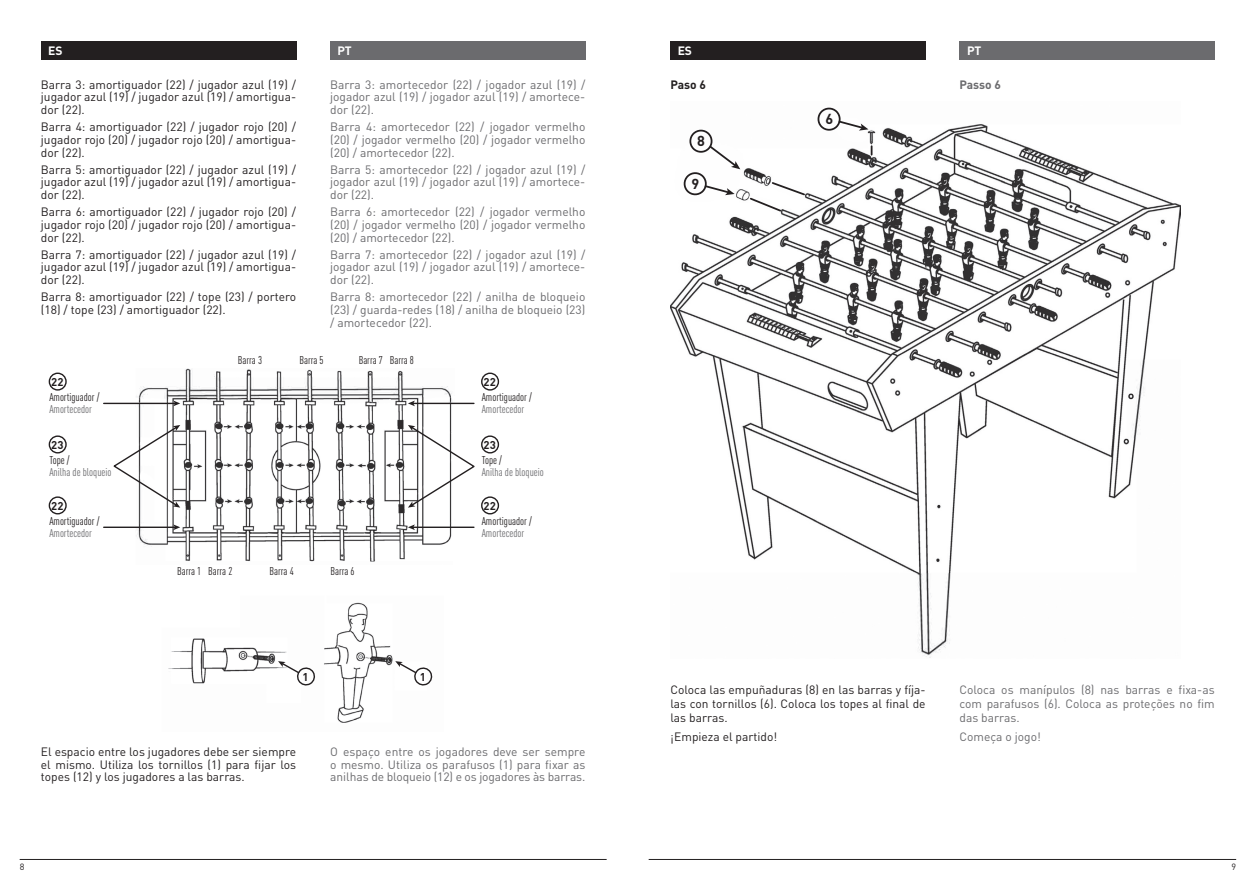
<style>
.page{position:relative;width:1256px;height:891px;background:#fff}
.page>*{position:absolute;margin:0;border:0;box-sizing:border-box;transform-origin:0 0}
.t1{font:700 14.4px "DINOT";color:#231f20}
.t2{font:12px/12.8px "DINOT";color:#6b6b6e;text-align:justify}
.t3{font:12px/12.8px "DINOT";color:#231f20;text-align:justify}
.t4{font:700 12px "DINOT";color:#fff}
.t5{font:700 12px "DINOT";color:#6b6b6e}
.t6{font:700 12px "DINOT";color:#231f20}
.t7{font:condensed 11.25px/12px "DINOT";color:#231f20}
.t8{font:condensed 11.25px/12px "DINOT";color:#6b6b6e}
.t9{font:700 11.25px "DINOT";color:#231f20}
.t10{font:9px "DINOT";color:#231f20}
.s1{color:#6b6b6e}
.s2{color:#231f20}
</style>
<div class="page">
<hr style="left:20px;top:859px;width:586px;height:1px;background:#231f20">
<hr style="left:648px;top:859px;width:588px;height:1px;background:#231f20">
<div style="left:41px;top:41px;width:255px;height:18px;background:#231f20"></div>
<div style="left:330px;top:41px;width:255px;height:18px;background:#6b6b6e"></div>
<img style="left:103px;top:368px;width:397px;height:355px">
<svg style="left:408px;top:425px;width:68px;height:83px"></svg>
<svg style="left:112px;top:425px;width:68px;height:83px"></svg>
<div style="left:49px;top:435px;width:18px;height:19px;border:1px solid #231f20;border-radius:50%"></div>
<div style="left:481px;top:435px;width:18px;height:19px;border:1px solid #231f20;border-radius:50%"></div>
<div style="left:481px;top:373px;width:18px;height:18px;border:1px solid #231f20;border-radius:50%"></div>
<hr style="left:413px;top:403px;width:61px;height:1px;background:#231f20">
<svg style="left:408px;top:401px;width:7px;height:5px"></svg>
<div style="left:481px;top:496px;width:18px;height:18px;border:1px solid #231f20;border-radius:50%"></div>
<div style="left:49px;top:373px;width:18px;height:18px;border:1px solid #231f20;border-radius:50%"></div>
<div style="left:49px;top:496px;width:18px;height:18px;border:1px solid #231f20;border-radius:50%"></div>
<hr style="left:413px;top:527px;width:61px;height:1px;background:#231f20">
<svg style="left:408px;top:524px;width:7px;height:6px"></svg>
<hr style="left:104px;top:403px;width:71px;height:1px;background:#231f20">
<svg style="left:173px;top:401px;width:7px;height:5px"></svg>
<hr style="left:104px;top:527px;width:71px;height:1px;background:#231f20">
<svg style="left:173px;top:524px;width:7px;height:6px"></svg>
<svg style="left:278px;top:661px;width:39px;height:25px"></svg>
<svg style="left:395px;top:661px;width:39px;height:25px"></svg>
<div style="left:670px;top:41px;width:255px;height:19px;background:#231f20"></div>
<div style="left:959px;top:41px;width:255px;height:19px;background:#6b6b6e"></div>
<img style="left:670px;top:124px;width:510px;height:534px">
<svg style="left:815px;top:107px;width:53px;height:26px"></svg>
<svg style="left:681px;top:130px;width:59px;height:68px"></svg>
<svg style="left:870px;top:146px;width:2px;height:9px"></svg>
<svg style="left:748px;top:181px;width:58px;height:32px"></svg>
<p class="t4" style="left:48px;top:42px;width:16px">ES</p>
<p class="t4" style="left:337px;top:42px;width:16px">PT</p>
<p class="t3" style="left:41px;top:78px;width:257px">Barra 3: amortiguador (22) / jugador azul (19) / jugador azul (19) / jugador azul (19) / amortigua&shy;dor (22).</p>
<p class="t3" style="left:41px;top:120px;width:257px">Barra 4: amortiguador (22) / jugador rojo (20) / jugador rojo (20) / jugador rojo (20) / amortigua&shy;dor (22).</p>
<p class="t3" style="left:41px;top:163px;width:257px">Barra 5: amortiguador (22) / jugador azul (19) / jugador azul (19) / jugador azul (19) / amortigua&shy;dor (22).</p>
<p class="t3" style="left:41px;top:205px;width:257px">Barra 6: amortiguador (22) / jugador rojo (20) / jugador rojo (20) / jugador rojo (20) / amortigua&shy;dor (22).</p>
<p class="t3" style="left:41px;top:248px;width:257px">Barra 7: amortiguador (22) / jugador azul (19) / jugador azul (19) / jugador azul (19) / amortigua&shy;dor (22).</p>
<p class="t3" style="left:41px;top:290px;width:257px">Barra 8: amortiguador (22) / tope (23) / portero (18) / tope (23) / amortiguador (22).</p>
<p class="t2" style="left:330px;top:78px;width:257px">Barra 3: amortecedor (22) / jogador azul (19) / jogador azul (19) / jogador azul (19) / amortece&shy;dor (22).</p>
<p class="t2" style="left:330px;top:120px;width:257px">Barra 4: amortecedor (22) / jogador vermelho (20) / jogador vermelho (20) / jogador vermelho (20) / amortecedor (22).</p>
<p class="t2" style="left:330px;top:163px;width:257px">Barra 5: amortecedor (22) / jogador azul (19) / jogador azul (19) / jogador azul (19) / amortece&shy;dor (22).</p>
<p class="t2" style="left:330px;top:205px;width:257px">Barra 6: amortecedor (22) / jogador vermelho (20) / jogador vermelho (20) / jogador vermelho (20) / amortecedor (22).</p>
<p class="t2" style="left:330px;top:248px;width:257px">Barra 7: amortecedor (22) / jogador azul (19) / jogador azul (19) / jogador azul (19) / amortece&shy;dor (22).</p>
<p class="t2" style="left:330px;top:290px;width:257px">Barra 8: amortecedor (22) / anilha de bloqueio (23) / guarda-redes (18) / anilha de bloqueio (23) / amortecedor (22).</p>
<p class="t9" style="left:51px;top:374px;width:14px">22</p>
<p class="t7" style="left:49px;top:391px;width:52px">Amortiguador /<br><span class="s1">Amortecedor</span></p>
<p class="t7" style="left:238px;top:354px;width:26px">Barra 3</p>
<p class="t7" style="left:299px;top:354px;width:26px">Barra 5</p>
<p class="t7" style="left:359px;top:354px;width:57px">Barra 7 Barra 8</p>
<p class="t9" style="left:483px;top:374px;width:14px">22</p>
<p class="t7" style="left:482px;top:391px;width:52px">Amortiguador /<br><span class="s1">Amortecedor</span></p>
<p class="t9" style="left:51px;top:437px;width:14px">23</p>
<p class="t9" style="left:483px;top:437px;width:14px">23</p>
<p class="t8" style="left:49px;top:454px;width:64px"><span class="s2">Tope /<br></span>Anilha de bloqueio</p>
<p class="t8" style="left:482px;top:454px;width:64px"><span class="s2">Tope /<br></span>Anilha de bloqueio</p>
<p class="t9" style="left:51px;top:498px;width:14px">22</p>
<p class="t9" style="left:483px;top:498px;width:14px">22</p>
<p class="t7" style="left:49px;top:515px;width:52px">Amortiguador /<br><span class="s1">Amortecedor</span></p>
<p class="t7" style="left:482px;top:515px;width:52px">Amortiguador /<br><span class="s1">Amortecedor</span></p>
<p class="t7" style="left:177px;top:565px;width:57px">Barra 1 Barra 2</p>
<p class="t7" style="left:269px;top:565px;width:26px">Barra 4</p>
<p class="t7" style="left:330px;top:565px;width:26px">Barra 6</p>
<p class="t9" style="left:302px;top:669px;width:8px">1</p>
<p class="t9" style="left:420px;top:669px;width:8px">1</p>
<p class="t3" style="left:41px;top:745px;width:257px">El espacio entre los jugadores debe ser siempre el mismo. Utiliza los tornillos (1) para fijar los topes (12) y los jugadores a las barras.</p>
<p class="t2" style="left:330px;top:745px;width:257px">O espaço entre os jogadores deve ser sempre o mesmo. Utiliza os parafusos (1) para fixar as anilhas de bloqueio (12) e os jogadores às barras.</p>
<p class="t4" style="left:677px;top:43px;width:16px">ES</p>
<p class="t4" style="left:967px;top:43px;width:16px">PT</p>
<p class="t6" style="left:670px;top:76px;width:37px">Paso 6</p>
<p class="t1" style="left:697px;top:132px;width:9px">8</p>
<p class="t1" style="left:691px;top:174px;width:9px">9</p>
<p class="t1" style="left:825px;top:110px;width:9px">6</p>
<p class="t5" style="left:959px;top:76px;width:43px">Passo 6</p>
<p class="t3" style="left:670px;top:682px;width:257px;line-height:14.4px">Coloca las empuñaduras (8) en las barras y fíja&shy;las con tornillos (6). Coloca los topes al final de las barras.</p>
<p class="t3" style="left:670px;top:730px;width:108px">¡Empieza el partido!</p>
<p class="t2" style="left:959px;top:682px;width:257px;line-height:14.4px">Coloca os manípulos (8) nas barras e fixa-as com parafusos (6). Coloca as proteções no fim das barras.</p>
<p class="t2" style="left:959px;top:730px;width:83px">Começa o jogo!</p>
<p class="t10" style="left:20px;top:861px;width:6px">8</p>
<p class="t10" style="left:1231px;top:861px;width:6px">9</p>
</div>
